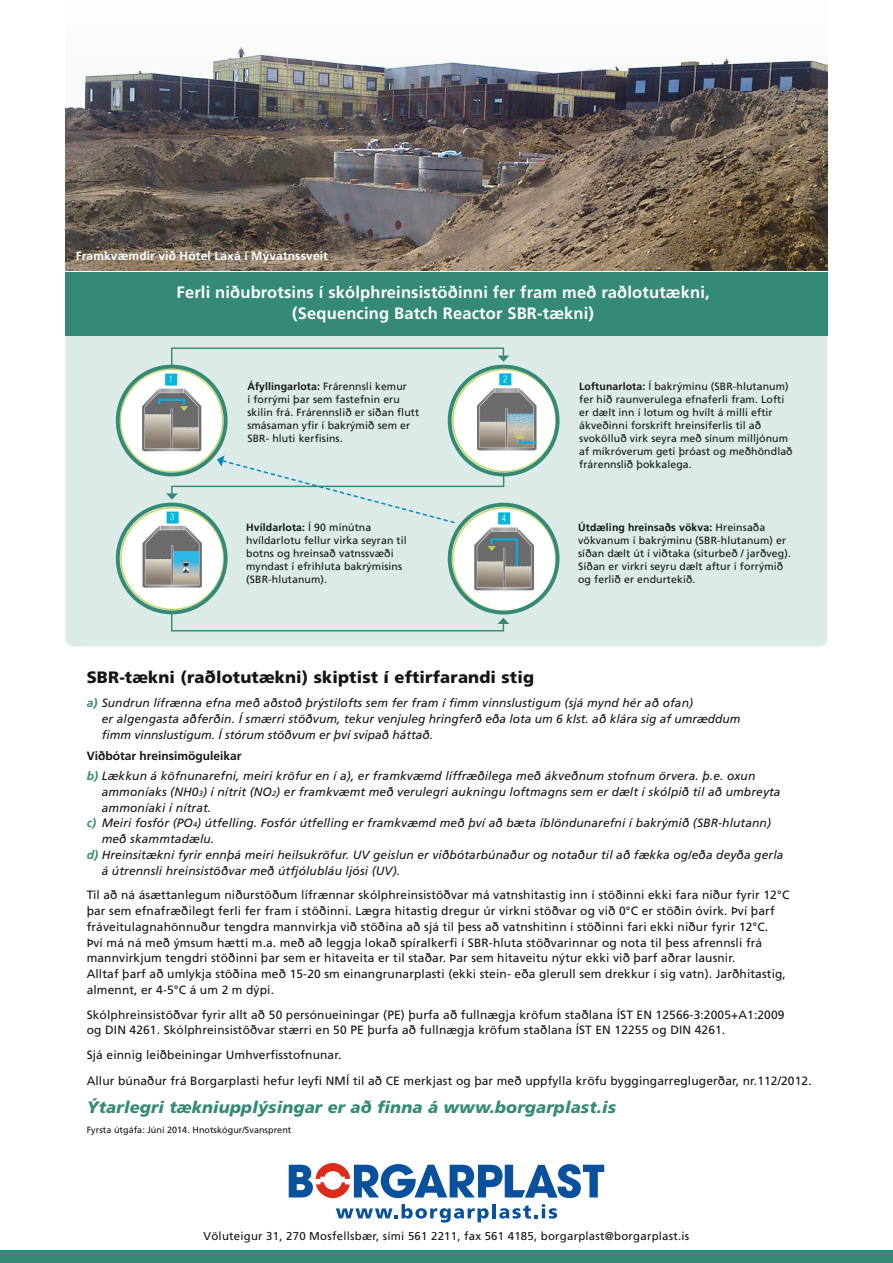
<style>
.page{position:relative;width:893px;height:1263px;background:#fff}
.page>*{position:absolute;margin:0;border:0;box-sizing:border-box;transform-origin:0 0}
.t1{font:700 16.5px/21px "Frutiger";letter-spacing:.01em;color:#fff;text-align:center}
.t2{font:italic 900 16.5px "Frutiger";letter-spacing:.01em;color:#348a76}
.t3{font:900 16.5px "Frutiger";letter-spacing:.01em;color:#131413}
.t4{font:12px/15.8px "Frutiger";letter-spacing:.01em;color:#131413}
.t5{font:italic 12px/15.8px "Frutiger";letter-spacing:.01em;color:#131413}
.t6{font:700 12px "Frutiger";letter-spacing:.01em;color:#fff}
.t7{font:11.4px "Frutiger";letter-spacing:.02em;color:#131413}
.t8{font:10.5px/12.9px "Frutiger";letter-spacing:.01em;color:#131413}
.t9{font:9px "Frutiger";letter-spacing:.005em;color:#131413}
.s1{font-weight:700}
.s2{font-weight:700;color:#348a76}
.s3{font-weight:700;font-style:normal}
.s4{font-size:7.5px}
</style>
<div class="page">
<div style="left:65px;top:336px;width:763px;height:310px;background:#dcebe7"></div>
<div style="left:65px;top:272px;width:763px;height:64px;background:#348a76"></div>
<div style="left:0;top:1250px;width:893px;height:13px;background:#348a76"></div>
<svg style="left:336px;top:1204px;width:153px;height:18px"></svg>
<hr style="left:492px;top:1204px;width:4px;height:14px;background:#09519c">
<svg style="left:499px;top:1204px;width:58px;height:14px"></svg>
<svg style="left:289px;top:1163px;width:315px;height:35px"></svg>
<img style="left:65px;top:63px;width:763px;height:207px">
<img style="left:120px;top:369px;width:104px;height:104px;border-radius:52px">
<div style="left:116px;top:365px;width:112px;height:111px;border:4px solid #348a76;border-radius:50%"></div>
<img style="left:452px;top:369px;width:104px;height:104px;border-radius:52px">
<div style="left:448px;top:365px;width:111px;height:111px;border:4px solid #348a76;border-radius:50%"></div>
<img style="left:120px;top:506px;width:104px;height:104px;border-radius:52px">
<div style="left:116px;top:503px;width:112px;height:111px;border:4px solid #348a76;border-radius:50%"></div>
<img style="left:452px;top:507px;width:104px;height:104px;border-radius:52px">
<div style="left:448px;top:503px;width:111px;height:111px;border:4px solid #348a76;border-radius:50%"></div>
<svg style="left:170px;top:347px;width:339px;height:22px;background:#cce1dc"></svg>
<svg style="left:170px;top:611px;width:339px;height:21px;background:#cce1dc"></svg>
<svg style="left:166px;top:455px;width:339px;height:69px;background:#d0e5e0"></svg>
<p class="t6" style="left:76px;top:248px;width:254px">Framkvæmdir við Hótel Laxá í Mývatnssveit</p>
<h1 class="t1" style="left:177px;top:282px;width:535px">Ferli niðubrotsins í skólphreinsistöðinni fer fram með raðlotutækni, (Sequencing Batch Reactor SBR-tækni)</h1>
<p class="t8" style="left:247px;top:380px;width:173px"><span class="s1">Áfyllingarlota:</span> Frárennsli kemur<br>í forrými þar sem fastefnin eru skilin frá. Frárennslið er síðan flutt smásaman yfir í bakrýmið sem er<br>SBR- hluti kerfisins.</p>
<p class="t8" style="left:579px;top:380px;width:215px"><span class="s1">Loftunarlota:</span> Í bakrýminu (SBR-hlutanum) fer hið raunverulega efnaferli fram. Lofti er dælt inn í lotum og hvílt á milli eftir ákveðinni forskrift hreinsiferlis til að svokölluð virk seyra með sínum milljónum af míkróverum geti þróast og meðhöndlað frárennslið þokkalega.</p>
<p class="t8" style="left:246px;top:520px;width:162px"><span class="s1">Hvíldarlota:</span> Í 90 mínútna hvíldarlotu fellur virka seyran til botns og hreinsað vatnssvæði myndast í efrihluta bakrýmisins (SBR-hlutanum).</p>
<p class="t8" style="left:578px;top:520px;width:214px"><span class="s1">Útdæling hreinsaðs vökva:</span> Hreinsaða vökvanum í bakrýminu (SBR-hlutanum) er síðan dælt út í viðtaka (siturbeð / jarðveg).<br>Síðan er virkri seyru dælt aftur í forrýmið og ferlið er endurtekið.</p>
<h1 class="t3" style="left:87px;top:667px;width:449px">SBR-tækni (raðlotutækni) skiptist í eftirfarandi stig</h1>
<p class="t5" style="left:102px;top:695px;width:640px;text-indent:-15px"><span class="s2">a)</span> Sundrun lífrænna efna með aðstoð þrýstilofts sem fer fram í fimm vinnslustigum (sjá mynd hér að ofan)<br>er algengasta aðferðin. Í smærri stöðvum, tekur venjuleg hringferð eða lota um 6 klst. að klára sig af umræddum fimm vinnslustigum. Í stórum stöðvum er því svipað háttað.</p>
<p class="t5" style="left:87px;top:746px;width:670px;line-height:20.2px"><span class="s3">Viðbótar hreinsimöguleikar<br></span><span class="s2">b)</span> Lækkun á köfnunarefni, meiri kröfur en í a), er framkvæmd líffræðilega með ákveðnum stofnum örvera. þ.e. oxun</p>
<p class="t5" style="left:102px;top:784px;width:680px">ammoníaks (NH0<span class="s4">3</span>) í nítrit (NO<span class="s4">2</span>) er framkvæmt með verulegri aukningu loftmagns sem er dælt í skólpið til að umbreyta</p>
<p class="t5" style="left:102px;top:800px;width:111px">ammoníaki í nítrat.</p>
<p class="t5" style="left:87px;top:815px;width:686px"><span class="s2">c)</span> Meiri fosfór (PO<span class="s4">4</span>) útfelling. Fosfór útfelling er framkvæmd með því að bæta íblöndunarefni í bakrýmið (SBR-hlutann)</p>
<p class="t5" style="left:102px;top:831px;width:114px">með skammtadælu.</p>
<p class="t5" style="left:87px;top:847px;width:698px"><span class="s2">d)</span> Hreinsitækni fyrir ennþá meiri heilsukröfur. UV geislun er viðbótarbúnaður og notaður til að fækka og/eða deyða gerla</p>
<p class="t5" style="left:102px;top:862px;width:300px">á útrennsli hreinsistöðvar með útfjólubláu ljósi (UV).</p>
<p class="t4" style="left:87px;top:887px;width:704px">Til að ná ásættanlegum niðurstöðum lífrænnar skólphreinsistöðvar má vatnshitastig inn í stöðinni ekki fara niður fyrir 12°C þar sem efnafræðilegt ferli fer fram í stöðinni. Lægra hitastig dregur úr virkni stöðvar og við 0°C er stöðin óvirk. Því þarf fráveitulagnahönnuður tengdra mannvirkja við stöðina að sjá til þess að vatnshitinn í stöðinni fari ekki niður fyrir 12°C.<br>Því má ná með ýmsum hætti m.a. með að leggja lokað spíralkerfi í SBR-hluta stöðvarinnar og nota til þess afrennsli frá mannvirkjum tengdri stöðinni þar sem er hitaveita er til staðar. Þar sem hitaveitu nýtur ekki við þarf aðrar lausnir.<br>Alltaf þarf að umlykja stöðina með 15-20 sm einangrunarplasti (ekki stein- eða glerull sem drekkur í sig vatn). Jarðhitastig, almennt, er 4-5°C á um 2 m dýpi.</p>
<p class="t4" style="left:87px;top:1006px;width:699px">Skólphreinsistöðvar fyrir allt að 50 persónueiningar (PE) þurfa að fullnægja kröfum staðlana ÍST EN 12566-3:2005+A1:2009 og DIN 4261. Skólphreinsistöðvar stærri en 50 PE þurfa að fullnægja kröfum staðlana ÍST EN 12255 og DIN 4261.</p>
<p class="t4" style="left:87px;top:1042px;width:726px;line-height:25.5px">Sjá einnig leiðbeiningar Umhverfisstofnunar.<br>Allur búnaður frá Borgarplasti hefur leyfi NMÍ til að CE merkjast og þar með uppfylla kröfu byggingarreglugerðar, nr.112/2012.</p>
<h1 class="t2" style="left:87px;top:1098px;width:531px">Ýtarlegri tækniupplýsingar er að finna á www.borgarplast.is</h1>
<p class="t9" style="left:87px;top:1125px;width:206px">Fyrsta útgáfa: Júní 2014. Hnotskógur/Svansprent</p>
<p class="t7" style="left:204px;top:1229px;width:487px">Völuteigur 31, 270 Mosfellsbær, sími 561 2211, fax 561 4185, borgarplast@borgarplast.is</p>
</div>
